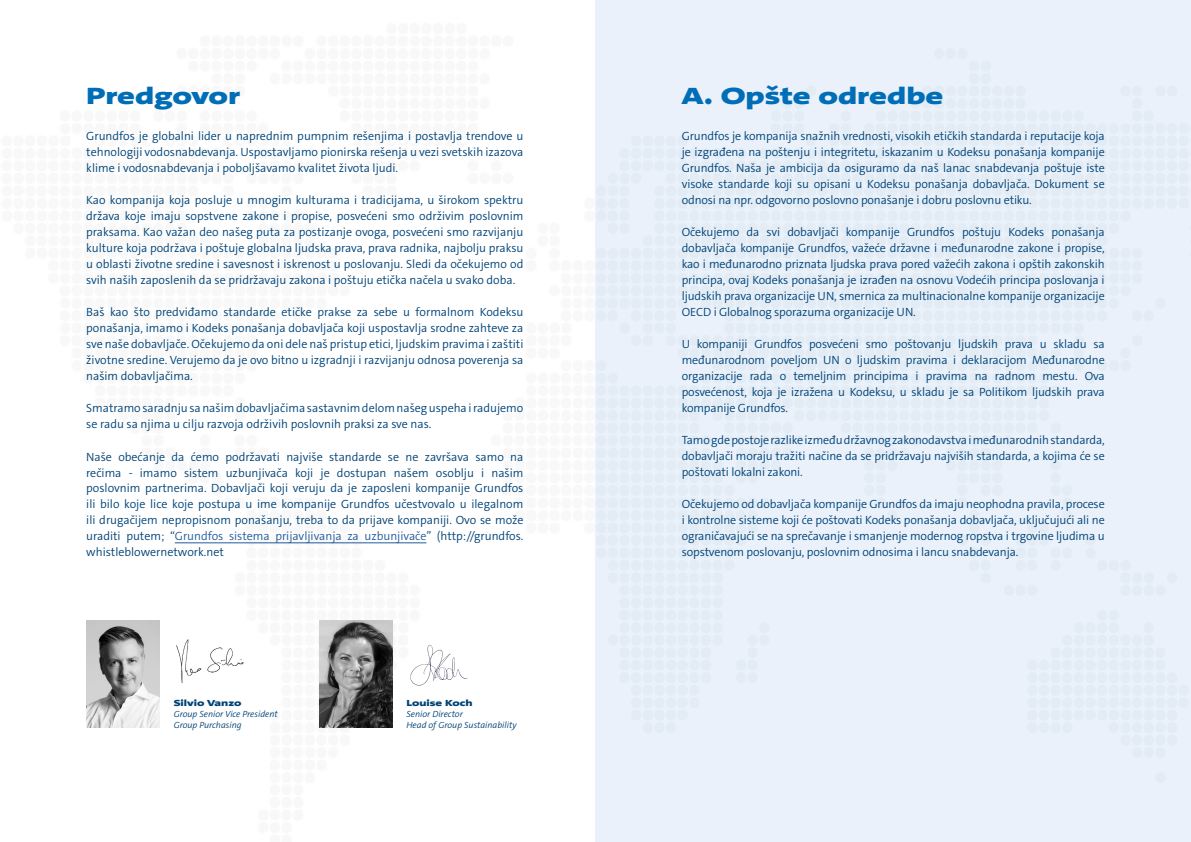
<style>
.page{position:relative;width:1191px;height:842px;background:#fff}
.page>*{position:absolute;margin:0;border:0;box-sizing:border-box;transform-origin:0 0}
.t1{font:900 24px "Grundfos The Sans Extd";color:#006eb7}
.t2{font:300 12px/16px "Grundfos The Sans";letter-spacing:-.01em;color:#004377;text-align:justify}
.t3{font:italic 300 9px/11px "Grundfos The Sans";color:#004377}
.t4{font:900 9px "Grundfos The Sans Extd";color:#004377}
.s1{color:#245a9c}
</style>
<div class="page">
<img style="left:159px;top:16px;width:1032px;height:826px">
<svg style="left:159px;top:139px;width:382px;height:5px"></svg>
<hr style="left:175px;top:542px;width:251px;height:1px;background:#245a9c">
<img style="left:319px;top:620px;width:73px;height:108px">
<img style="left:86px;top:620px;width:73px;height:108px">
<img style="left:406px;top:634px;width:75px;height:59px">
<img style="left:174px;top:638px;width:74px;height:44px">
<h1 class="t1" style="left:86px;top:80px;width:155px">Predgovor</h1>
<p class="t2" style="left:86px;top:129px;width:439px">Grundfos je globalni lider u naprednim pumpnim rešenjima i postavlja trendove u tehnologiji vodosnabdevanja. Uspostavljamo pionirska rešenja u vezi svetskih izazova klime i vodosnabdevanja i poboljšavamo kvalitet života ljudi.</p>
<p class="t2" style="left:86px;top:193px;width:439px">Kao kompanija koja posluje u mnogim kulturama i tradicijama, u širokom spektru država koje imaju sopstvene zakone i propise, posvećeni smo održivim poslovnim praksama. Kao važan deo našeg puta za postizanje ovoga, posvećeni smo razvijanju kulture koja podržava i poštuje globalna ljudska prava, prava radnika, najbolju praksu u oblasti životne sredine i savesnost i iskrenost u poslovanju. Sledi da očekujemo od svih naših zaposlenih da se pridržavaju zakona i poštuju etička načela u svako doba.</p>
<p class="t2" style="left:86px;top:304px;width:439px">Baš kao što predviđamo standarde etičke prakse za sebe u formalnom Kodeksu ponašanja, imamo i Kodeks ponašanja dobavljača koji uspostavlja srodne zahteve za sve naše dobavljače. Očekujemo da oni dele naš pristup etici, ljudskim pravima i zaštiti životne sredine. Verujemo da je ovo bitno u izgradnji i razvijanju odnosa poverenja sa našim dobavljačima.</p>
<p class="t2" style="left:86px;top:400px;width:439px">Smatramo saradnju sa našim dobavljačima sastavnim delom našeg uspeha i radujemo se radu sa njima u cilju razvoja održivih poslovnih praksi za sve nas.</p>
<p class="t2" style="left:86px;top:448px;width:439px">Naše obećanje da ćemo podržavati najviše standarde se ne završava samo na rečima - imamo sistem uzbunjivača koji je dostupan našem osoblju i našim poslovnim partnerima. Dobavljači koji veruju da je zaposleni kompanije Grundfos ili bilo koje lice koje postupa u ime kompanije Grundfos učestvovalo u ilegalnom ili drugačijem nepropisnom ponašanju, treba to da prijave kompaniji. Ovo se može uraditi putem; “<span class="s1">Grundfos sistema prijavljivanja za uzbunjivače</span>” (http://grundfos. whistleblowernetwork.net</p>
<p class="t4" style="left:174px;top:697px;width:69px">Silvio Vanzo</p>
<p class="t3" style="left:174px;top:708px;width:105px">Group Senior Vice President<br>Group Purchasing</p>
<p class="t4" style="left:406px;top:697px;width:68px">Louise Koch</p>
<p class="t3" style="left:406px;top:709px;width:112px">Senior Director<br>Head of Group Sustainability</p>
<h1 class="t1" style="left:681px;top:80px;width:263px">A. Opšte odredbe</h1>
<p class="t2" style="left:681px;top:129px;width:424px">Grundfos je kompanija snažnih vrednosti, visokih etičkih standarda i reputacije koja je izgrađena na poštenju i integritetu, iskazanim u Kodeksu ponašanja kompanije Grundfos. Naša je ambicija da osiguramo da naš lanac snabdevanja poštuje iste visoke standarde koji su opisani u Kodeksu ponašanja dobavljača. Dokument se odnosi na npr. odgovorno poslovno ponašanje i dobru poslovnu etiku.</p>
<p class="t2" style="left:681px;top:225px;width:424px">Očekujemo da svi dobavljači kompanije Grundfos poštuju Kodeks ponašanja dobavljača kompanije Grundfos, važeće državne i međunarodne zakone i propise, kao i međunarodno priznata ljudska prava pored važećih zakona i opštih zakonskih principa, ovaj Kodeks ponašanja je izrađen na osnovu Vodećih principa poslovanja i ljudskih prava organizacije UN, smernica za multinacionalne kompanije organizacije OECD i Globalnog sporazuma organizacije UN.</p>
<p class="t2" style="left:681px;top:336px;width:424px">U kompaniji Grundfos posvećeni smo poštovanju ljudskih prava u skladu sa međunarodnom poveljom UN o ljudskim pravima i deklaracijom Međunarodne organizacije rada o temeljnim principima i pravima na radnom mestu. Ova posvećenost, koja je izražena u Kodeksu, u skladu je sa Politikom ljudskih prava kompanije Grundfos.</p>
<p class="t2" style="left:681px;top:432px;width:424px">Tamo gde postoje razlike između državnog zakonodavstva i međunarodnih standarda, dobavljači moraju tražiti načine da se pridržavaju najviših standarda, a kojima će se poštovati lokalni zakoni.</p>
<p class="t2" style="left:681px;top:496px;width:424px">Očekujemo od dobavljača kompanije Grundfos da imaju neophodna pravila, procese i kontrolne sisteme koji će poštovati Kodeks ponašanja dobavljača, uključujući ali ne ograničavajući se na sprečavanje i smanjenje modernog ropstva i trgovine ljudima u sopstvenom poslovanju, poslovnim odnosima i lancu snabdevanja.</p>
</div>
